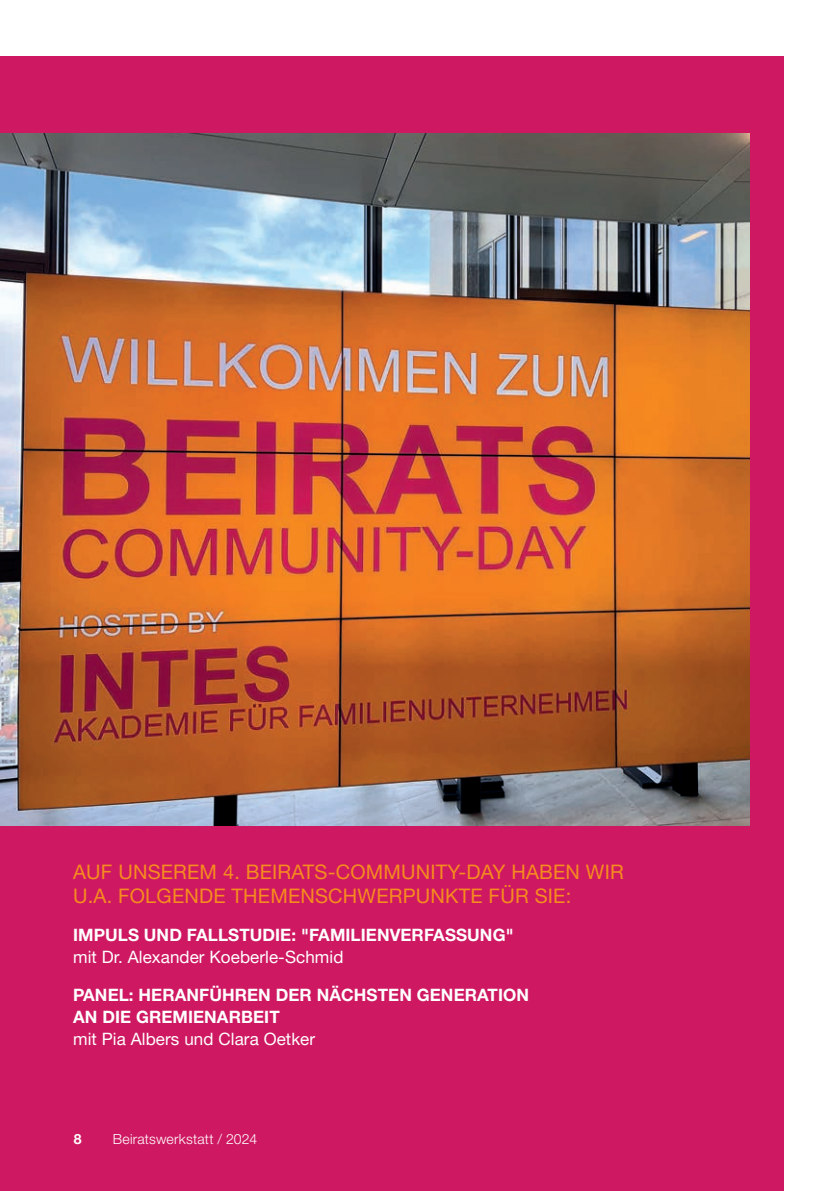
<style>
.page{position:relative;width:840px;height:1191px;background:#fff}
.page>*{position:absolute;margin:0;border:0;box-sizing:border-box;transform-origin:0 0}
.t1{font:20px/24px "Helvetica Neue LT Pro";letter-spacing:.01em;color:#f68b1f}
.t2{font:700 17px/22px "Helvetica Neue LT Pro";letter-spacing:.005em;color:#fff}
.t3{font:17px "Helvetica Neue LT Pro";letter-spacing:.005em;color:#fff}
.t4{font:300 14px "Helvetica Neue LT Pro";letter-spacing:.015em;color:#fff}
.t5{font:700 14px "Helvetica Neue LT Pro";color:#fff}
</style>
<div class="page">
<div style="left:0;top:57px;width:782px;height:1134px;background:#ce1861"></div>
<hr style="left:839px;top:936px;width:1px;height:65px;background:#f68b1f">
<img style="left:0;top:133px;width:748px;height:692px">
<p class="t1" style="left:73px;top:859px;width:552px">AUF UNSEREM 4. BEIRATS-COMMUNITY-DAY HABEN WIR<br>U.A. FOLGENDE THEMENSCHWERPUNKTE FÜR SIE:</p>
<p class="t2" style="left:73px;top:923px;width:441px">IMPULS UND FALLSTUDIE: "FAMILIENVERFASSUNG"</p>
<p class="t3" style="left:73px;top:946px;width:272px">mit Dr. Alexander Koeberle-Schmid</p>
<p class="t2" style="left:73px;top:983px;width:457px">PANEL: HERANFÜHREN DER NÄCHSTEN GENERATION<br>AN DIE GREMIENARBEIT</p>
<p class="t3" style="left:73px;top:1028px;width:243px">mit Pia Albers und Clara Oetker</p>
<p class="t5" style="left:74px;top:1130px;width:9px">8</p>
<p class="t4" style="left:113px;top:1130px;width:146px">Beiratswerkstatt / 2024</p>
</div>
